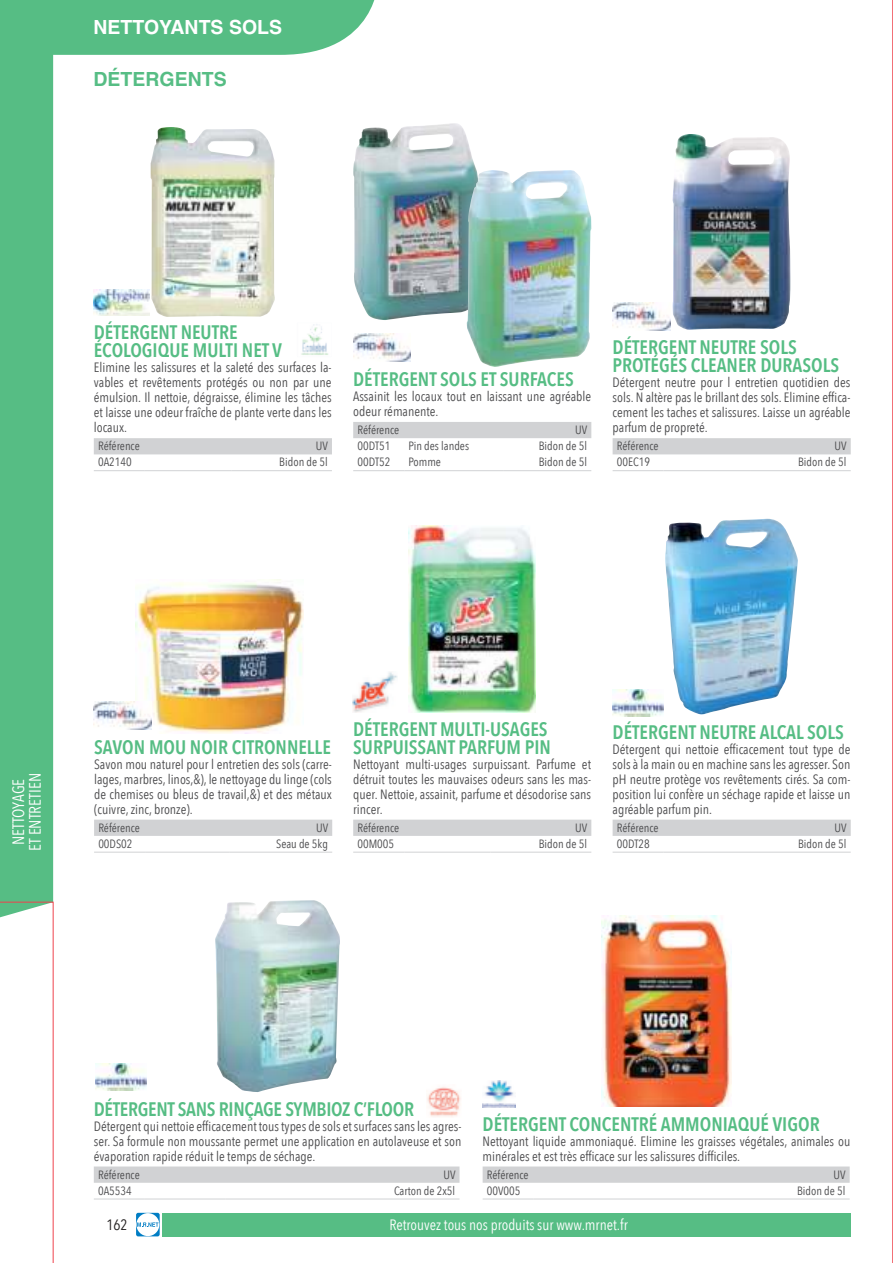
<style>
.page{position:relative;width:893px;height:1263px;background:#fff}
.page>*{position:absolute;margin:0;border:0;box-sizing:border-box;transform-origin:0 0}
.t1{font:600 19.5px/18px "Avenir Next Condensed";color:#56bd84}
.t2{font:700 19.5px "Helvetica";color:#fff}
.t3{font:700 19.5px "Helvetica";color:#56bd84}
.t4{font:16.5px/16.5px "Avenir Next Condensed";color:#fff;text-align:center}
.t5{font:15px "Avenir Next Condensed";color:#fff}
.t6{font:15px "Avenir Next Condensed";color:#221f1f}
.t7{font:13.5px/15px "Avenir Next Condensed";color:#4c4c4e;text-align:justify}
.t8{font:12px "Avenir Next Condensed";color:#4c4c4e}
</style>
<div class="page">
<img style="left:0;top:0;width:851px;height:1263px">
<svg style="left:892px;top:0;width:1px;height:1263px"></svg>
<h1 class="t2" style="left:94px;top:16px;width:190px">NETTOYANTS SOLS</h1>
<h1 class="t3" style="left:94px;top:68px;width:135px">DÉTERGENTS</h1>
<h1 class="t1" style="left:94px;top:324px;width:190px">DÉTERGENT NEUTRE<br>ÉCOLOGIQUE MULTI NET V</h1>
<p class="t7" style="left:94px;top:360px;width:239px">Elimine les salissures et la saleté des surfaces la&shy;vables et revêtements protégés ou non par une émulsion. Il nettoie, dégraisse, élimine les tâches et laisse une odeur fraîche de plante verte dans les locaux.</p>
<p class="t8" style="left:98px;top:439px;width:43px">Référence</p>
<p class="t8" style="left:316px;top:439px;width:14px">UV</p>
<p class="t8" style="left:98px;top:455px;width:35px">0A2140</p>
<p class="t8" style="left:279px;top:455px;width:50px">Bidon de 5l</p>
<h1 class="t1" style="left:353px;top:370px;width:222px">DÉTERGENT SOLS ET SURFACES</h1>
<p class="t7" style="left:353px;top:389px;width:239px">Assainit les locaux tout en laissant une agréable odeur rémanente.</p>
<p class="t8" style="left:357px;top:423px;width:43px">Référence</p>
<p class="t8" style="left:575px;top:423px;width:14px">UV</p>
<p class="t8" style="left:357px;top:439px;width:34px">00DT51</p>
<p class="t8" style="left:408px;top:439px;width:62px">Pin des landes</p>
<p class="t8" style="left:539px;top:439px;width:50px">Bidon de 5l</p>
<p class="t8" style="left:357px;top:455px;width:34px">00DT52</p>
<p class="t8" style="left:408px;top:455px;width:34px">Pomme</p>
<p class="t8" style="left:539px;top:455px;width:50px">Bidon de 5l</p>
<h1 class="t1" style="left:613px;top:339px;width:228px">DÉTERGENT NEUTRE SOLS<br>PROTÉGÉS CLEANER DURASOLS</h1>
<p class="t7" style="left:613px;top:375px;width:239px">Détergent neutre pour l entretien quotidien des sols. N altère pas le brillant des sols. Elimine effica&shy;cement les taches et salissures. Laisse un agréable parfum de propreté.</p>
<p class="t8" style="left:617px;top:439px;width:43px">Référence</p>
<p class="t8" style="left:835px;top:439px;width:14px">UV</p>
<p class="t8" style="left:617px;top:455px;width:35px">00EC19</p>
<p class="t8" style="left:798px;top:455px;width:50px">Bidon de 5l</p>
<p class="t4" style="left:11px;top:851px;width:79px;rotate:-90deg">NETTOYAGE<br>ET ENTRETIEN</p>
<h1 class="t1" style="left:94px;top:738px;width:238px">SAVON MOU NOIR CITRONNELLE</h1>
<p class="t7" style="left:94px;top:757px;width:239px">Savon mou naturel pour l entretien des sols (carre&shy;lages, marbres, linos,&amp;), le nettoyage du linge (cols de chemises ou bleus de travail,&amp;) et des métaux (cuivre, zinc, bronze).</p>
<p class="t8" style="left:98px;top:821px;width:43px">Référence</p>
<p class="t8" style="left:316px;top:821px;width:14px">UV</p>
<p class="t8" style="left:98px;top:837px;width:36px">00DS02</p>
<p class="t8" style="left:276px;top:837px;width:53px">Seau de 5kg</p>
<h1 class="t1" style="left:353px;top:720px;width:199px">DÉTERGENT MULTI-USAGES<br>SURPUISSANT PARFUM PIN</h1>
<p class="t7" style="left:353px;top:757px;width:239px">Nettoyant multi-usages surpuissant. Parfume et détruit toutes les mauvaises odeurs sans les mas&shy;quer. Nettoie, assainit, parfume et désodorise sans rincer.</p>
<p class="t8" style="left:357px;top:821px;width:43px">Référence</p>
<p class="t8" style="left:575px;top:821px;width:14px">UV</p>
<p class="t8" style="left:357px;top:837px;width:38px">00M005</p>
<p class="t8" style="left:539px;top:837px;width:50px">Bidon de 5l</p>
<h1 class="t1" style="left:613px;top:723px;width:233px">DÉTERGENT NEUTRE ALCAL SOLS</h1>
<p class="t7" style="left:613px;top:741px;width:239px">Détergent qui nettoie efficacement tout type de sols à la main ou en machine sans les agresser. Son pH neutre protège vos revêtements cirés. Sa com&shy;position lui confère un séchage rapide et laisse un agréable parfum pin.</p>
<p class="t8" style="left:617px;top:821px;width:43px">Référence</p>
<p class="t8" style="left:835px;top:821px;width:14px">UV</p>
<p class="t8" style="left:617px;top:837px;width:34px">00DT28</p>
<p class="t8" style="left:798px;top:837px;width:50px">Bidon de 5l</p>
<h1 class="t1" style="left:94px;top:1100px;width:322px">DÉTERGENT SANS RINÇAGE SYMBIOZ C’FLOOR</h1>
<p class="t7" style="left:94px;top:1118px;width:369px">Détergent qui nettoie efficacement tous types de sols et surfaces sans les agres&shy;ser. Sa formule non moussante permet une application en autolaveuse et son évaporation rapide réduit le temps de séchage.</p>
<p class="t8" style="left:98px;top:1167px;width:43px">Référence</p>
<p class="t8" style="left:443px;top:1167px;width:14px">UV</p>
<p class="t8" style="left:98px;top:1184px;width:35px">0A5534</p>
<p class="t8" style="left:394px;top:1184px;width:63px">Carton de 2x5l</p>
<h1 class="t1" style="left:483px;top:1115px;width:338px">DÉTERGENT CONCENTRÉ AMMONIAQUÉ VIGOR</h1>
<p class="t7" style="left:483px;top:1133px;width:369px">Nettoyant liquide ammoniaqué. Elimine les graisses végétales, animales ou minérales et est très efficace sur les salissures difficiles.</p>
<p class="t8" style="left:487px;top:1167px;width:43px">Référence</p>
<p class="t8" style="left:833px;top:1167px;width:14px">UV</p>
<p class="t8" style="left:487px;top:1184px;width:35px">00V005</p>
<p class="t8" style="left:797px;top:1184px;width:50px">Bidon de 5l</p>
<p class="t6" style="left:106px;top:1216px;width:23px">162</p>
<p class="t5" style="left:389px;top:1216px;width:240px">Retrouvez tous nos produits sur www.mrnet.fr</p>
</div>
